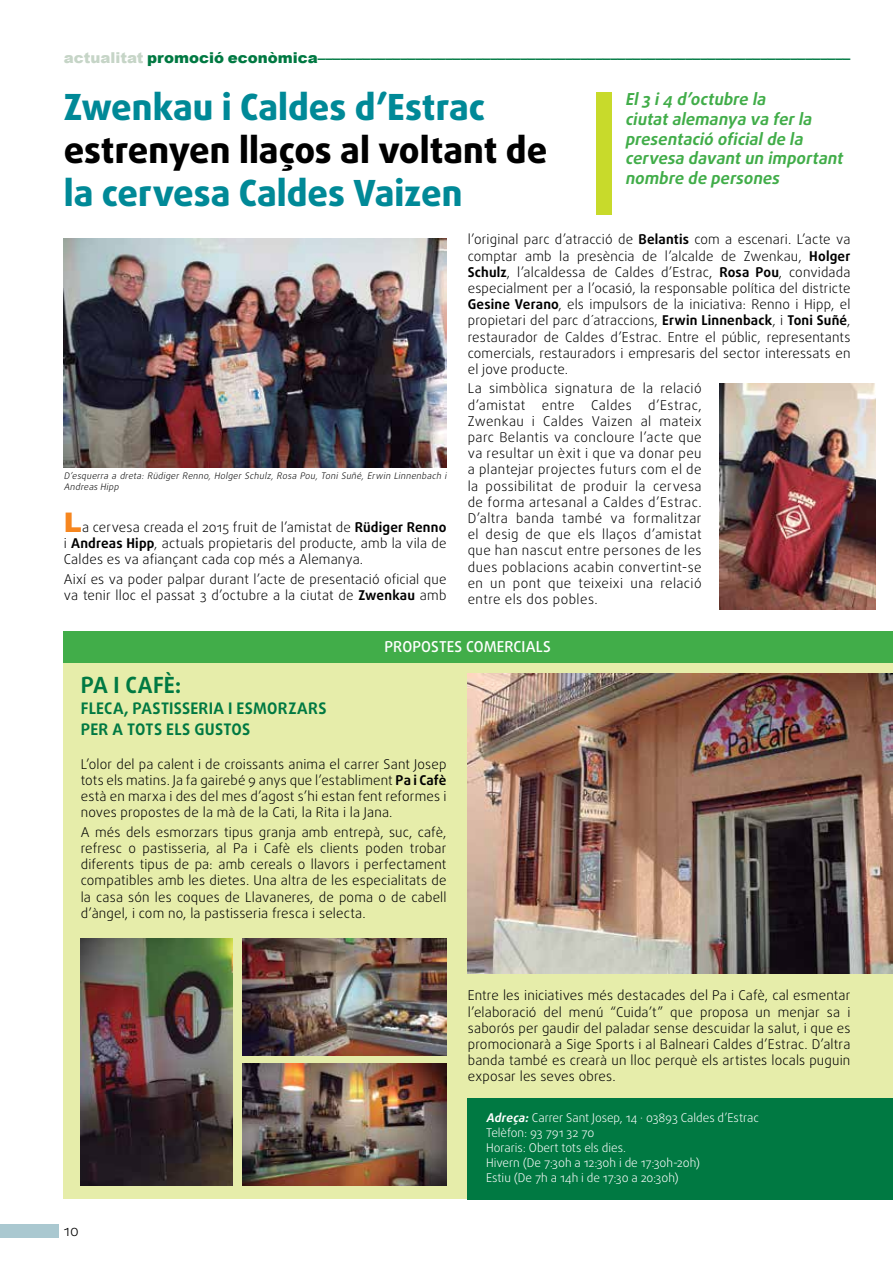
<style>
.page{position:relative;width:893px;height:1263px;background:#fff}
.page>*{position:absolute;margin:0;border:0;box-sizing:border-box;transform-origin:0 0}
.t1{font:800 36px "Daxline Pro";color:#008997}
.t2{font:800 36px "Daxline Pro";color:#000}
.t3{font:700 22.2px "Daxline Pro";letter-spacing:.01em;color:#007942}
.t4{font:italic 700 16.5px/19.8px "Daxline Pro";color:#41ad49}
.t5{font:700 15.9px "Daxline Pro";letter-spacing:.01em;color:#007942}
.t6{font:900 15px "Arial";color:#007942}
.t7{font:500 15px "Daxline Pro";letter-spacing:.005em;color:#fff}
.t8{font:300 15px "Daxline Pro";color:#000}
.t9{font:300 13.5px/16.2px "Daxline Pro";letter-spacing:.015em;color:#000;text-align:justify}
.t10{font:300 12px/15px "Daxline Pro";letter-spacing:-.005em;color:#fff}
.t11{font:italic 300 9px/10.8px "Daxline Pro";color:#000}
.s1{color:#c6d5c7}
.s2{font-family:"Arial";font-weight:900;font-size:27px;color:#f6861f}
.s3{font-weight:700}
.s4{font-weight:700;font-style:italic}
</style>
<div class="page">
<div style="left:0;top:1224px;width:59px;height:13px;background:#aac8d0"></div>
<div style="left:596px;top:92px;width:16px;height:122px;background:#c8da2b"></div>
<img style="left:64px;top:238px;width:382px;height:230px">
<img style="left:719px;top:384px;width:157px;height:225px">
<div style="left:64px;top:661px;width:829px;height:538px;background:#e6edaa"></div>
<div style="left:64px;top:631px;width:829px;height:32px;background:#41ad49"></div>
<div style="left:468px;top:1098px;width:425px;height:101px;background:#007942"></div>
<img style="left:468px;top:673px;width:425px;height:301px">
<img style="left:81px;top:938px;width:152px;height:248px">
<img style="left:242px;top:1063px;width:204px;height:122px">
<img style="left:242px;top:938px;width:204px;height:118px">
<p class="t6" style="left:64px;top:47px;width:788px"><span class="s1">actualitat</span> promoció econòmica–––––––––––––––––––––––––––––––––––––––––––––––––––––––––––––––––––––––</p>
<p class="t4" style="left:625px;top:89px;width:223px">El3 i4 d’octubre la ciutatalemanya va ferla presentació oficialde la cervesa davantun important nombre de persones</p>
<h1 class="t1" style="left:64px;top:83px;width:423px">Zwenkau i Caldes d’Estrac</h1>
<h1 class="t2" style="left:64px;top:126px;width:485px">estrenyen llaços al voltant de</h1>
<h1 class="t1" style="left:64px;top:170px;width:400px">la cervesa Caldes Vaizen</h1>
<p class="t11" style="left:64px;top:470px;width:386px">D’esquerra a dreta: Rüdiger Renno, Holger Schulz, Rosa Pou, Toni Suñé, Erwin Linnenbach i<br>Andreas Hipp</p>
<p class="t9" style="left:64px;top:519px;width:384px"><span class="s2">L</span>a cervesa creada el 2015 fruit de l’amistat de <span class="s3">Rüdiger Renno </span>i <span class="s3">Andreas Hipp</span>, actuals propietaris del producte, amb la vila de Caldes es va afiançant cada cop més a Alemanya.</p>
<p class="t9" style="left:64px;top:571px;width:384px">Així es va poder palpar durant l’acte de presentació oficial que va tenir lloc el passat 3 d’octubre a la ciutat de <span class="s3">Zwenkau</span> amb</p>
<p class="t9" style="left:468px;top:232px;width:384px">l’original parc d’atracció de <span class="s3">Belantis</span> com a escenari. L’acte va comptar amb la presència de l’alcalde de Zwenkau, <span class="s3">Holger Schulz</span>, l’alcaldessa de Caldes d’Estrac, <span class="s3">Rosa Pou</span>, convidada especialment per a l’ocasió, la responsable política del districte <span class="s3">Gesine Verano</span>, els impulsors de la iniciativa: Renno i Hipp, el propietari del parc d´atraccions, <span class="s3">Erwin Linnenback</span>, i <span class="s3">Toni Suñé</span>, restaurador de Caldes d’Estrac. Entre el públic, representants comercials, restauradors i empresaris del sector interessats en el jove producte.</p>
<p class="t9" style="left:468px;top:381px;width:235px">La simbòlica signatura de la relació d’amistat entre Caldes d’Estrac, Zwenkau i Caldes Vaizen al mateix parc Belantis va concloure l’acte que va resultar un èxit i que va donar peu a plantejar projectes futurs com el de la possibilitat de produir la cervesa de forma artesanal a Caldes d’Estrac.<br>D’altra banda també va formalitzar el desig de que els llaços d’amistat que han nascut entre persones de les dues poblacions acabin convertint-se en un pont que teixeixi una relació entre els dos pobles.</p>
<h2 class="t3" style="left:81px;top:670px;width:102px">PA I CAFÈ:</h2>
<p class="t5" style="left:81px;top:698px;width:18px">Fleca</p>
<p class="t5" style="left:124px;top:698px;width:18px">, pastisseria</p>
<p class="t5" style="left:228px;top:698px;width:20px">i esm</p>
<p class="t5" style="left:267px;top:698px;width:22px">orzars</p>
<p class="t5" style="left:81px;top:719px;width:10px">per</p>
<p class="t5" style="left:113px;top:719px;width:63px">a tots els</p>
<p class="t5" style="left:195px;top:719px;width:56px">gustos</p>
<p class="t7" style="left:384px;top:637px;width:168px">PROPOSTES COMERCIALS</p>
<p class="t9" style="left:81px;top:756px;width:367px">L’olor del pa calent i de croissants anima el carrer Sant Josep tots els matins. Ja fa gairebé 9 anys que l’establiment <span class="s3">Pa i Cafè </span>està en marxa i des del mes d’agost s’hi estan fent reformes i noves propostes de la mà de la Cati, la Rita i la Jana.</p>
<p class="t9" style="left:81px;top:824px;width:367px">A més dels esmorzars tipus granja amb entrepà, suc, cafè, refresc o pastisseria, al Pa i Cafè els clients poden trobar diferents tipus de pa: amb cereals o llavors i perfectament compatibles amb les dietes. Una altra de les especialitats de la casa són les coques de Llavaneres, de poma o de cabell d’àngel, i com no, la pastisseria fresca i selecta.</p>
<p class="t8" style="left:64px;top:1220px;width:17px">10</p>
<p class="t9" style="left:468px;top:988px;width:384px">Entre les iniciatives més destacades del Pa i Cafè, cal esmentar l’elaboració del menú “Cuida’t” que proposa un menjar sa i saborós per gaudir del paladar sense descuidar la salut, i que es promocionarà a Sige Sports i al Balneari Caldes d’Estrac. D’altra banda també es crearà un lloc perquè els artistes locals puguin exposar les seves obres.</p>
<p class="t10" style="left:486px;top:1110px;width:274px"><span class="s4">Adreça:</span>Carrer Sant Josep, 14 · 03893 Caldes d’Estrac Telèfon: 93 791 32 70<br>Horaris: Obert tots els dies.<br>Hivern (De 7:30h a 12:30h i de 17:30h-20h)<br>Estiu (De 7h a 14h i de 17:30 a 20:30h)</p>
</div>
